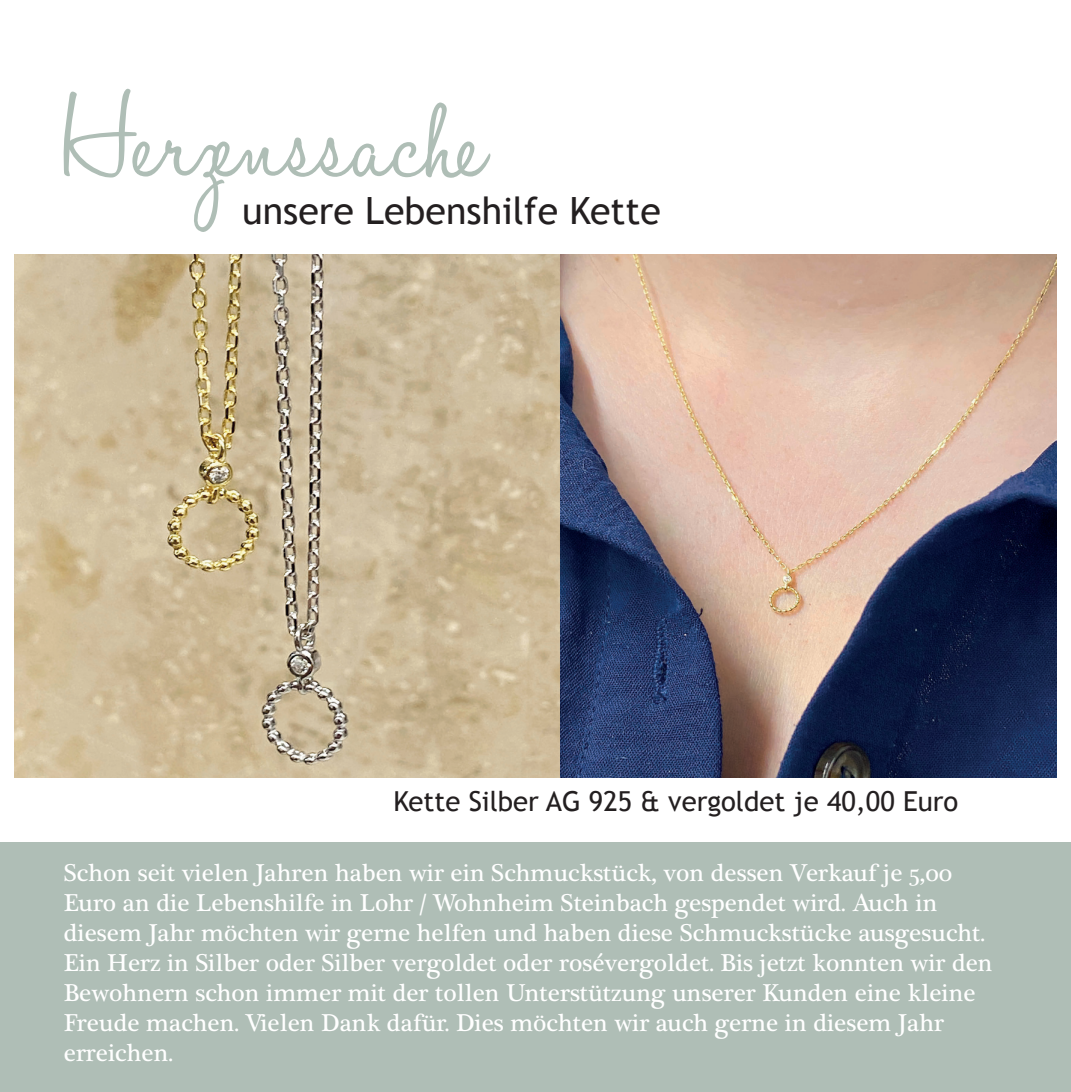
<style>
.page{position:relative;width:1071px;height:1092px;background:#fff}
.page>*{position:absolute;margin:0;border:0;box-sizing:border-box;transform-origin:0 0}
.t1{font:135px "Halo Handletter";color:#afbeb6}
.t2{font:37.5px "Trebuchet MS";color:#231f20}
.t3{font:27.5px "Trebuchet MS";color:#231f20}
.t4{font:25px/30px "Plantagenet Cherokee";color:#fff}
</style>
<div class="page">
<div style="left:0;top:842px;width:1070px;height:249px;background:#afbeb6"></div>
<img style="left:14px;top:254px;width:1042px;height:523px">
<h1 class="t1" style="left:62px;top:69px;width:424px">Herzenssache</h1>
<h2 class="t2" style="left:242px;top:189px;width:420px">unsere Lebenshilfe Kette</h2>
<p class="t3" style="left:393px;top:784px;width:566px">Kette Silber AG 925 &amp; vergoldet je 40,00 Euro</p>
<p class="t4" style="left:64px;top:858px;width:930px">Schon seit vielen Jahren haben wir ein Schmuckstück, von dessen Verkauf je 5,00<br>Euro an die Lebenshilfe in Lohr / Wohnheim Steinbach gespendet wird. Auch in diesem Jahr möchten wir gerne helfen und haben diese Schmuckstücke ausgesucht.<br>Ein Herz in Silber oder Silber vergoldet oder rosévergoldet. Bis jetzt konnten wir den Bewohnern schon immer mit der tollen Unterstützung unserer Kunden eine kleine Freude machen. Vielen Dank dafür. Dies möchten wir auch gerne in diesem Jahr erreichen.</p>
</div>
